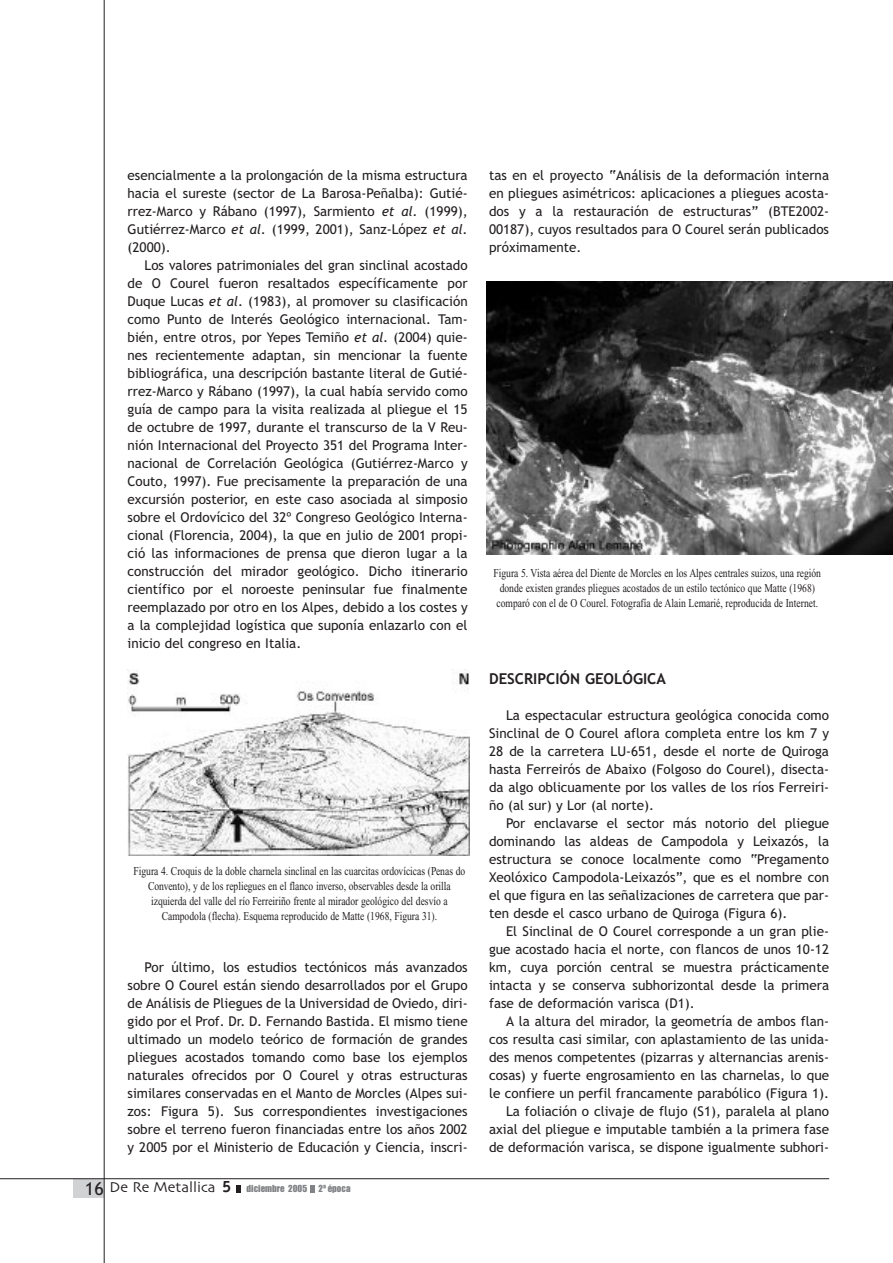
<style>
.page{position:relative;width:893px;height:1263px;background:#fff}
.page>*{position:absolute;margin:0;border:0;box-sizing:border-box;transform-origin:0 0}
.t1{font:18px "Trebuchet MS";color:#231f20}
.t2{font:15px "Skia";color:#231f20}
.t3{font:700 15px "Trebuchet MS";color:#231f20}
.t4{font:13.5px/18px "Trebuchet MS";color:#231f20;text-align:justify}
.t5{font:12px/15px "Times New Roman";color:#231f20;text-align:center;scale:.8 1}
.t6{font:9px "Impact";color:#808285}
.s1{font-style:italic}
.s2{font-family:"Officina Sans";font-weight:700;font-size:16.5px}
.s3{font-family:"Impact";font-size:9px;color:#808285}
</style>
<div class="page">
<svg style="left:236px;top:1185px;width:5px;height:7px"></svg>
<svg style="left:311px;top:1185px;width:4px;height:7px"></svg>
<div style="left:74px;top:1179px;width:30px;height:18px;background:#d1d2d4"></div>
<hr style="left:104px;top:0;width:1px;height:1263px;background:#231f20">
<hr style="left:0;top:1178px;width:829px;height:1px;background:#231f20">
<img style="left:128px;top:669px;width:341px;height:186px">
<img style="left:486px;top:282px;width:407px;height:272px">
<p class="t4" style="left:128px;top:166px;width:342px">esencialmente a la prolongación de la misma estructura hacia el sureste (sector de La Barosa-Peñalba): Gutié&shy;rrez-Marco y Rábano (1997), Sarmiento <span class="s1">et al.</span> (1999), Gutiérrez-Marco <span class="s1">et al.</span> (1999, 2001), Sanz-López <span class="s1">et al. </span>(2000).</p>
<p class="t4" style="left:128px;top:256px;width:342px;text-indent:17px">Los valores patrimoniales del gran sinclinal acostado de O Courel fueron resaltados específicamente por Duque Lucas <span class="s1">et al</span>. (1983), al promover su clasificación como Punto de Interés Geológico internacional. Tam&shy;bién, entre otros, por Yepes Temiño <span class="s1">et al.</span> (2004) quie&shy;nes recientemente adaptan, sin mencionar la fuente bibliográfica, una descripción bastante literal de Gutié&shy;rrez-Marco y Rábano (1997), la cual había servido como guía de campo para la visita realizada al pliegue el 15 de octubre de 1997, durante el transcurso de la V Reu&shy;nión Internacional del Proyecto 351 del Programa Inter&shy;nacional de Correlación Geológica (Gutiérrez-Marco y Couto, 1997). Fue precisamente la preparación de una excursión posterior, en este caso asociada al simposio sobre el Ordovícico del 32º Congreso Geológico Interna&shy;cional (Florencia, 2004), la que en julio de 2001 propi&shy;ció las informaciones de prensa que dieron lugar a la construcción del mirador geológico. Dicho itinerario científico por el noroeste peninsular fue finalmente reemplazado por otro en los Alpes, debido a los costes y a la complejidad logística que suponía enlazarlo con el inicio del congreso en Italia.</p>
<p class="t5" style="left:134px;top:865px;width:416px">Figura 4. Croquis de la doble charnela sinclinal en las cuarcitas ordovícicas (Penas do Convento), y de los repliegues en el flanco inverso, observables desde la orilla izquierda del valle del río Ferreiriño frente al mirador geológico del desvío a Campodola (flecha). Esquema reproducido de Matte (1968, Figura 31).</p>
<p class="t4" style="left:128px;top:958px;width:342px;text-indent:17px">Por último, los estudios tectónicos más avanzados sobre O Courel están siendo desarrollados por el Grupo de Análisis de Pliegues de la Universidad de Oviedo, diri&shy;gido por el Prof. Dr. D. Fernando Bastida. El mismo tiene ultimado un modelo teórico de formación de grandes pliegues acostados tomando como base los ejemplos naturales ofrecidos por O Courel y otras estructuras similares conservadas en el Manto de Morcles (Alpes sui&shy;zos: Figura 5). Sus correspondientes investigaciones sobre el terreno fueron financiadas entre los años 2002 y 2005 por el Ministerio de Educación y Ciencia, inscri-</p>
<h1 class="t1" style="left:85px;top:1178px;width:20px">16</h1>
<p class="t2" style="left:110px;top:1178px;width:199px">De Re Metallica <span class="s2">5</span> <span class="s3">diciembre 2005</span></p>
<p class="t6" style="left:318px;top:1184px;width:34px">2ª época</p>
<p class="t4" style="left:489px;top:166px;width:342px">tas en el proyecto “Análisis de la deformación interna en pliegues asimétricos: aplicaciones a pliegues acosta&shy;dos y a la restauración de estructuras” (BTE2002- 00187), cuyos resultados para O Courel serán publicados próximamente.</p>
<p class="t5" style="left:494px;top:566px;width:411px;text-align:left">Figura 5. Vista aérea del Diente de Morcles en los Alpes centrales suizos, una región donde existen grandes pliegues acostados de un estilo tectónico que Matte (1968) comparó con el de O Courel. Fotografía de Alain Lemarié, reproducida de Internet.</p>
<p class="t3" style="left:489px;top:670px;width:178px">DESCRIPCIÓN GEOLÓGICA</p>
<p class="t4" style="left:489px;top:706px;width:342px;text-indent:17px">La espectacular estructura geológica conocida como Sinclinal de O Courel aflora completa entre los km 7 y 28 de la carretera LU-651, desde el norte de Quiroga hasta Ferreirós de Abaixo (Folgoso do Courel), disecta&shy;da algo oblicuamente por los valles de los ríos Ferreiri&shy;ño (al sur) y Lor (al norte).</p>
<p class="t4" style="left:489px;top:814px;width:342px;text-indent:17px">Por enclavarse el sector más notorio del pliegue dominando las aldeas de Campodola y Leixazós, la estructura se conoce localmente como “Pregamento Xeolóxico Campodola-Leixazós”, que es el nombre con el que figura en las señalizaciones de carretera que par&shy;ten desde el casco urbano de Quiroga (Figura 6).</p>
<p class="t4" style="left:489px;top:922px;width:342px;text-indent:17px">El Sinclinal de O Courel corresponde a un gran plie&shy;gue acostado hacia el norte, con flancos de unos 10-12 km, cuya porción central se muestra prácticamente intacta y se conserva subhorizontal desde la primera fase de deformación varisca (D1).</p>
<p class="t4" style="left:489px;top:1012px;width:342px;text-align:right">A la altura del mirador, la geometría de ambos flan&shy;cos resulta casi similar, con aplastamiento de las unida&shy;des menos competentes (pizarras y alternancias arenis&shy;cosas) y fuerte engrosamiento en las charnelas, lo que le confiere un perfil francamente parabólico (Figura 1).<br>La foliación o clivaje de flujo (S1), paralela al plano axial del pliegue e imputable también a la primera fase de deformación varisca, se dispone igualmente subhori-</p>
</div>
